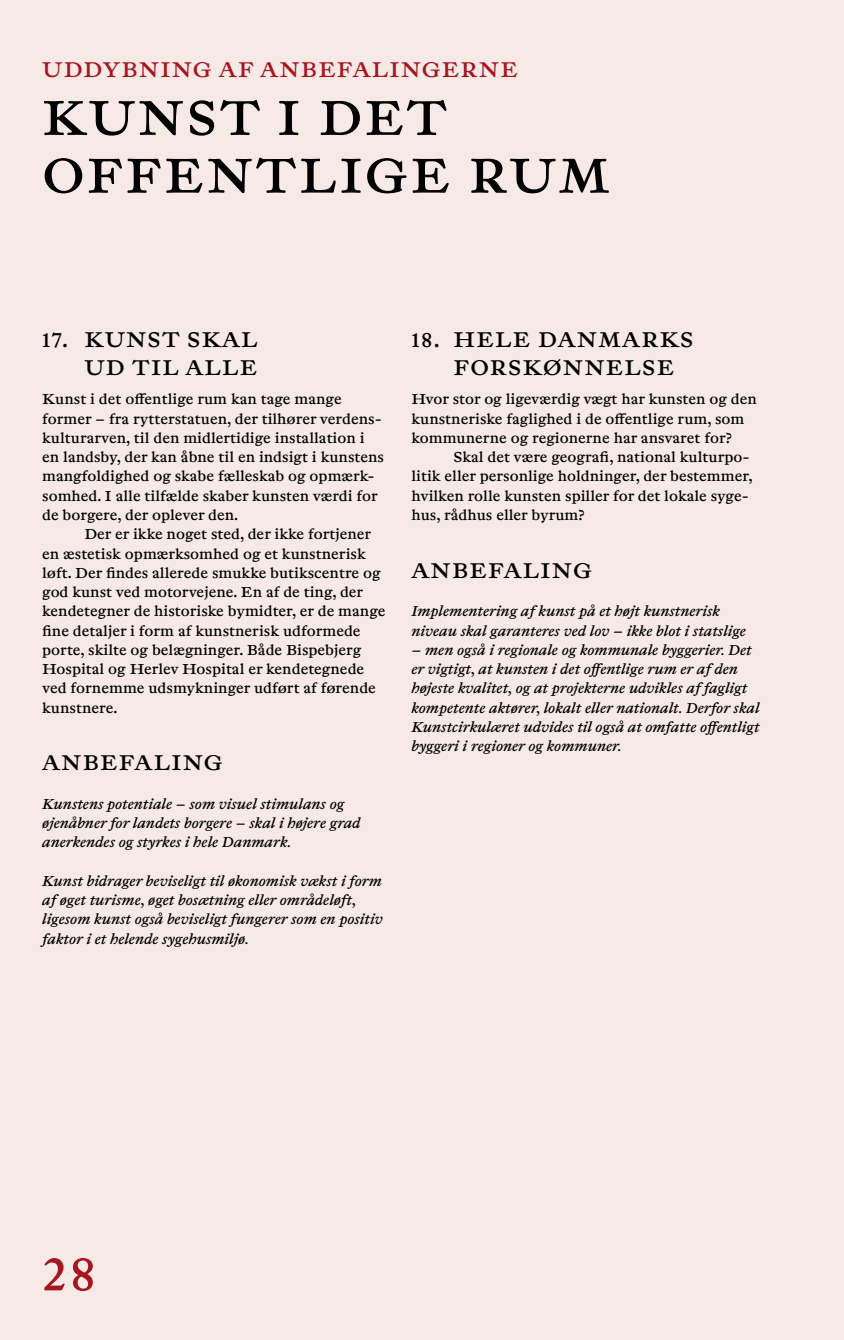
<style>
.page{position:relative;width:844px;height:1340px;background:#fff}
.page>*{position:absolute;margin:0;border:0;box-sizing:border-box;transform-origin:0 0}
.t1{font:56px/57.8px "Janson Max Neue";letter-spacing:.05em;color:#000}
.t2{font:56px "Janson Max Neue";color:#a71521}
.t3{font:24.5px/28px "Janson Max Neue";letter-spacing:.05em;color:#000;text-align:right}
.t4{font:24.5px "Janson Max Neue";letter-spacing:.05em;color:#a71521}
.t5{font:16.62px/19.2px "Janson Max Neue";color:#000}
.t6{font:italic 16.62px/19.2px "Janson Max Neue";color:#000}
</style>
<div class="page">
<div style="left:0;top:0;width:843px;height:1339px;background:#f7eae6"></div>
<h2 class="t4" style="left:42px;top:47px;width:477px">UDDYBNING AF ANBEFALINGERNE</h2>
<h1 class="t1" style="left:42px;top:78px;width:569px">KUNST I DET<br>OFFENTLIGE RUM</h1>
<h2 class="t3" style="left:42px;top:320px;width:217px">17. KUNST SKAL<br>UD TIL ALLE</h2>
<p class="t5" style="left:42px;top:386px;width:343px">Kunst i det offentlige rum kan tage mange former – fra rytterstatuen, der tilhører verdens&shy;kulturarven, til den midlertidige installation i en landsby, der kan åbne til en indsigt i kunstens mangfoldighed og skabe fælleskab og opmærk&shy;somhed. I alle tilfælde skaber kunsten værdi for de borgere, der oplever den.</p>
<p class="t5" style="left:42px;top:521px;width:345px;text-indent:42px">Der er ikke noget sted, der ikke fortjener en æstetisk opmærksomhed og et kunstnerisk løft. Der findes allerede smukke butikscentre og god kunst ved motorvejene. En af de ting, der kendetegner de historiske bymidter, er de mange fine detaljer i form af kunstnerisk udformede porte, skilte og belægninger. Både Bispebjerg Hospital og Herlev Hospital er kendetegnede ved fornemme udsmykninger udført af førende kunstnere.</p>
<h2 class="t3" style="left:42px;top:744px;width:182px">ANBEFALING</h2>
<p class="t6" style="left:42px;top:792px;width:320px">Kunstens potentiale – som visuel stimulans og øjenåbner for landets borgere – skal i højere grad anerkendes og styrkes i hele Danmark.</p>
<p class="t6" style="left:42px;top:869px;width:342px">Kunst bidrager beviseligt til økonomisk vækst i form af øget turisme, øget bosætning eller områdeløft, ligesom kunst også beviseligt fungerer som en positiv faktor i et helende sygehusmiljø.</p>
<h2 class="t3" style="left:453px;top:320px;width:241px;text-align:left;text-indent:-42px">18. HELE DANMARKS<br>FORSKØNNELSE</h2>
<p class="t5" style="left:411px;top:386px;width:347px">Hvor stor og ligeværdig vægt har kunsten og den kunstneriske faglighed i de offentlige rum, som kommunerne og regionerne har ansvaret for?</p>
<p class="t5" style="left:411px;top:444px;width:342px;text-indent:42px">Skal det være geografi, national kulturpo&shy;litik eller personlige holdninger, der bestemmer, hvilken rolle kunsten spiller for det lokale syge&shy;hus, rådhus eller byrum?</p>
<h2 class="t3" style="left:411px;top:551px;width:182px">ANBEFALING</h2>
<p class="t6" style="left:411px;top:599px;width:336px">Implementering af kunst på et højt kunstnerisk niveau skal garanteres ved lov – ikke blot i statslige</p>
<p class="t6" style="left:411px;top:638px;width:349px">– men også i regionale og kommunale byggerier. Det er vigtigt, at kunsten i det offentlige rum er af den højeste kvalitet, og at projekterne udvikles af fagligt kompetente aktører, lokalt eller nationalt. Derfor skal Kunstcirkulæret udvides til også at omfatte offentligt byggeri i regioner og kommuner.</p>
<h1 class="t2" style="left:42px;top:1222px;width:55px">28</h1>
</div>
